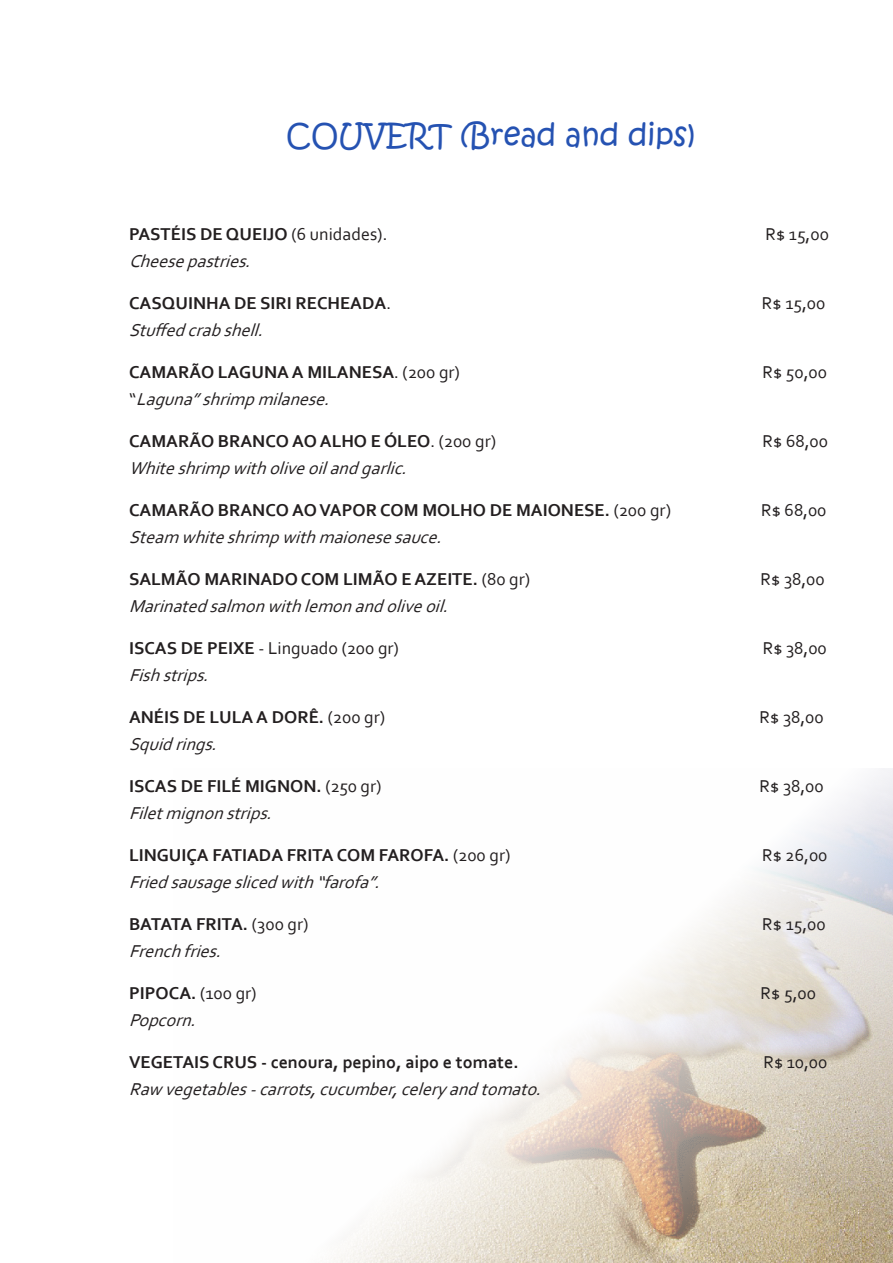
<style>
.page{position:relative;width:893px;height:1263px;background:#fff}
.page>*{position:absolute;margin:0;border:0;box-sizing:border-box;transform-origin:0 0}
.t1{font:30px "Kristen ITC";color:#2552b2}
.t2{font:700 18px "Corbel";color:#231f20}
.t3{font:italic 18px "Corbel";color:#231f20}
.t4{font:18px "Corbel";color:#231f20}
.t5{font:700 18px "Corbel";letter-spacing:-.055em;color:#231f20}
.s1{font-weight:400}
.s2{font-style:normal}
.s3{font-weight:700}
</style>
<div class="page">
<img style="left:334px;top:768px;width:559px;height:495px">
<p class="t1" style="left:286px;top:115px;width:410px">COUVERT (Bread and dips)</p>
<p class="t2" style="left:129px;top:223px;width:260px">PASTÉIS DE QUEIJO <span class="s1">(6 unidades).</span></p>
<p class="t4" style="left:765px;top:223px;width:65px">R$ 15,00</p>
<p class="t3" style="left:129px;top:250px;width:129px">Cheesepastries.</p>
<p class="t2" style="left:129px;top:292px;width:264px">CASQUINHA DE SIRI RECHEADA<span class="s1">.</span></p>
<p class="t4" style="left:762px;top:292px;width:65px">R$ 15,00</p>
<p class="t3" style="left:129px;top:319px;width:142px">Stuffedcrabshell.</p>
<p class="t2" style="left:129px;top:361px;width:332px">CAMARÃO LAGUNA A MILANESA<span class="s1">. (200 gr)</span></p>
<p class="t4" style="left:762px;top:361px;width:66px">R$ 50,00</p>
<p class="t3" style="left:129px;top:388px;width:208px"><span class="s2">“</span> Laguna”shrimpmilanese.</p>
<p class="t2" style="left:129px;top:430px;width:369px">CAMARÃO BRANCO AO ALHO E ÓLEO<span class="s1">. (200 gr)</span></p>
<p class="t4" style="left:763px;top:430px;width:67px">R$ 68,00</p>
<p class="t3" style="left:129px;top:457px;width:285px">Whiteshrimpwitholiveoilandgarlic.</p>
<p class="t2" style="left:129px;top:499px;width:543px">CAMARÃO BRANCO AO VAPOR COM MOLHO DE MAIONESE. <span class="s1">(200 gr)</span></p>
<p class="t4" style="left:761px;top:499px;width:67px">R$ 68,00</p>
<p class="t3" style="left:129px;top:526px;width:320px">Steam whiteshrimpwithmaionesesauce.</p>
<p class="t2" style="left:129px;top:568px;width:403px">SALMÃO MARINADO COM LIMÃO E AZEITE. <span class="s1">(80 gr)</span></p>
<p class="t4" style="left:761px;top:568px;width:66px">R$ 38,00</p>
<p class="t3" style="left:129px;top:595px;width:327px">Marinatedsalmonwithlemonandoliveoil.</p>
<p class="t4" style="left:129px;top:637px;width:271px"><span class="s3">ISCAS DE PEIXE</span> - Linguado (200 gr)</p>
<p class="t4" style="left:763px;top:637px;width:66px">R$ 38,00</p>
<p class="t3" style="left:129px;top:664px;width:87px">Fishstrips.</p>
<p class="t2" style="left:129px;top:706px;width:258px">ANÉIS DE LULA A DORÊ. <span class="s1">(200 gr)</span></p>
<p class="t4" style="left:760px;top:706px;width:66px">R$ 38,00</p>
<p class="t3" style="left:129px;top:733px;width:95px">Squidrings.</p>
<p class="t2" style="left:129px;top:775px;width:254px">ISCAS DE FILÉ MIGNON. <span class="s1">(250 gr)</span></p>
<p class="t4" style="left:760px;top:775px;width:66px">R$ 38,00</p>
<p class="t3" style="left:129px;top:802px;width:150px">Filetmignonstrips.</p>
<p class="t2" style="left:129px;top:844px;width:383px">LINGUIÇA FATIADA FRITA COM FAROFA. <span class="s1">(200 gr)</span></p>
<p class="t4" style="left:762px;top:844px;width:67px">R$ 26,00</p>
<p class="t3" style="left:129px;top:871px;width:258px">Friedsausageslicedwith“farofa”.</p>
<p class="t5" style="left:129px;top:913px;width:181px">BATATA FRITA. <span class="s1">(300 gr)</span></p>
<p class="t4" style="left:762px;top:913px;width:65px">R$ 15,00</p>
<p class="t3" style="left:129px;top:940px;width:100px">Frenchfries.</p>
<p class="t2" style="left:129px;top:982px;width:129px">PIPOCA. <span class="s1">(100 gr)</span></p>
<p class="t4" style="left:761px;top:982px;width:57px">R$ 5,00</p>
<p class="t3" style="left:129px;top:1009px;width:74px">Popcorn.</p>
<p class="t2" style="left:129px;top:1051px;width:391px">VEGETAIS CRUS - cenoura, pepino, aipo e tomate.</p>
<p class="t4" style="left:763px;top:1051px;width:66px">R$ 10,00</p>
<p class="t3" style="left:129px;top:1078px;width:420px">Raw vegetables-carrots,cucumber,celeryandtomato.</p>
</div>
